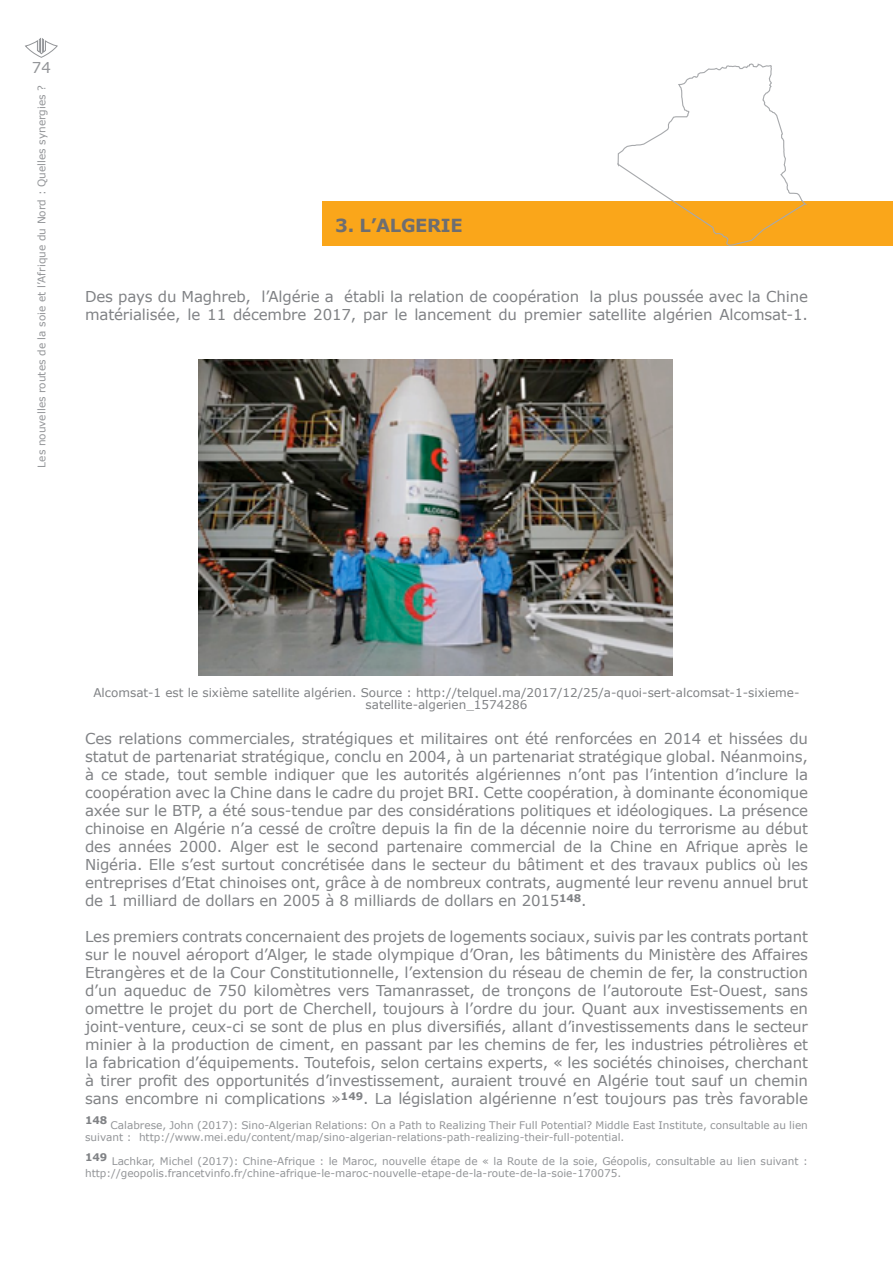
<style>
.page{position:relative;width:893px;height:1263px;background:#fff}
.page>*{position:absolute;margin:0;border:0;box-sizing:border-box;transform-origin:0 0}
.t1{font:700 18px "Verdana";letter-spacing:-.02em;color:#6d6e71}
.t2{font:15px/18px "Verdana";letter-spacing:-.01em;color:#808285;text-align:justify}
.t3{font:15px "Verdana";color:#939598}
.t4{font:12px/12px "Verdana";color:#808285;text-align:center}
.t5{font:10.5px/12px "Verdana";color:#939598}
</style>
<div class="page">
<svg style="left:25px;top:38px;width:33px;height:20px"></svg>
<div style="left:322px;top:201px;width:571px;height:45px;background:#faa61a"></div>
<svg style="left:617px;top:63px;width:190px;height:183px"></svg>
<img style="left:198px;top:359px;width:475px;height:316px">
<p class="t3" style="left:32px;top:57px;width:21px">74</p>
<p class="t5" style="left:35px;top:468px;width:384px;rotate:-90deg">Les nouvelles routes de la soie et l’Afrique du Nord : Quelles synergies ?</p>
<p class="t1" style="left:335px;top:213px;width:129px">3. L’ALGERIE</p>
<p class="t2" style="left:85px;top:287px;width:724px">Des pays du Maghreb, l’Algérie a établi la relation de coopération la plus poussée avec la Chine matérialisée, le 11 décembre 2017, par le lancement du premier satellite algérien Alcomsat-1.</p>
<p class="t4" style="left:93px;top:686px;width:708px">Alcomsat-1 est le sixième satellite algérien. Source : http://telquel.ma/2017/12/25/a-quoi-sert-alcomsat-1-sixieme&shy;satellite-algerien_1574286</p>
<p class="t2" style="left:85px;top:729px;width:725px">Ces relations commerciales, stratégiques et militaires ont été renforcées en 2014 et hissées du statut de partenariat stratégique, conclu en 2004, à un partenariat stratégique global. Néanmoins, à ce stade, tout semble indiquer que les autorités algériennes n’ont pas l’intention d’inclure la coopération avec la Chine dans le cadre du projet BRI. Cette coopération, à dominante économique axée sur le BTP, a été sous-tendue par des considérations politiques et idéologiques. La présence chinoise en Algérie n’a cessé de croître depuis la fin de la décennie noire du terrorisme au début des années 2000. Alger est le second partenaire commercial de la Chine en Afrique après le Nigéria. Elle s’est surtout concrétisée dans le secteur du bâtiment et des travaux publics où les entreprises d’Etat chinoises ont, grâce à de nombreux contrats, augmenté leur revenu annuel brut de 1 milliard de dollars en 2005 à 8 milliards de dollars en 2015<sup>148</sup>.</p>
<p class="t2" style="left:85px;top:927px;width:724px">Les premiers contrats concernaient des projets de logements sociaux, suivis par les contrats portant sur le nouvel aéroport d’Alger, le stade olympique d’Oran, les bâtiments du Ministère des Affaires Etrangères et de la Cour Constitutionnelle, l’extension du réseau de chemin de fer, la construction d’un aqueduc de 750 kilomètres vers Tamanrasset, de tronçons de l’autoroute Est-Ouest, sans omettre le projet du port de Cherchell, toujours à l’ordre du jour. Quant aux investissements en joint-venture, ceux-ci se sont de plus en plus diversifiés, allant d’investissements dans le secteur minier à la production de ciment, en passant par les chemins de fer, les industries pétrolières et la fabrication d’équipements. Toutefois, selon certains experts, « les sociétés chinoises, cherchant à tirer profit des opportunités d’investissement, auraient trouvé en Algérie tout sauf un chemin sans encombre ni complications »<sup>149</sup>. La législation algérienne n’est toujours pas très favorable</p>
<p class="t5" style="left:85px;top:1119px;width:724px"><sup>148</sup> Calabrese, John (2017): Sino-Algerian Relations: On a Path to Realizing Their Full Potential? Middle East Institute, consultable au lien suivant : http://www.mei.edu/content/map/sino-algerian-relations-path-realizing-their-full-potential.</p>
<p class="t5" style="left:85px;top:1155px;width:724px"><sup>149</sup> Lachkar, Michel (2017): Chine-Afrique : le Maroc, nouvelle étape de « la Route de la soie, Géopolis, consultable au lien suivant : http://geopolis.francetvinfo.fr/chine-afrique-le-maroc-nouvelle-etape-de-la-route-de-la-soie-170075.</p>
</div>
